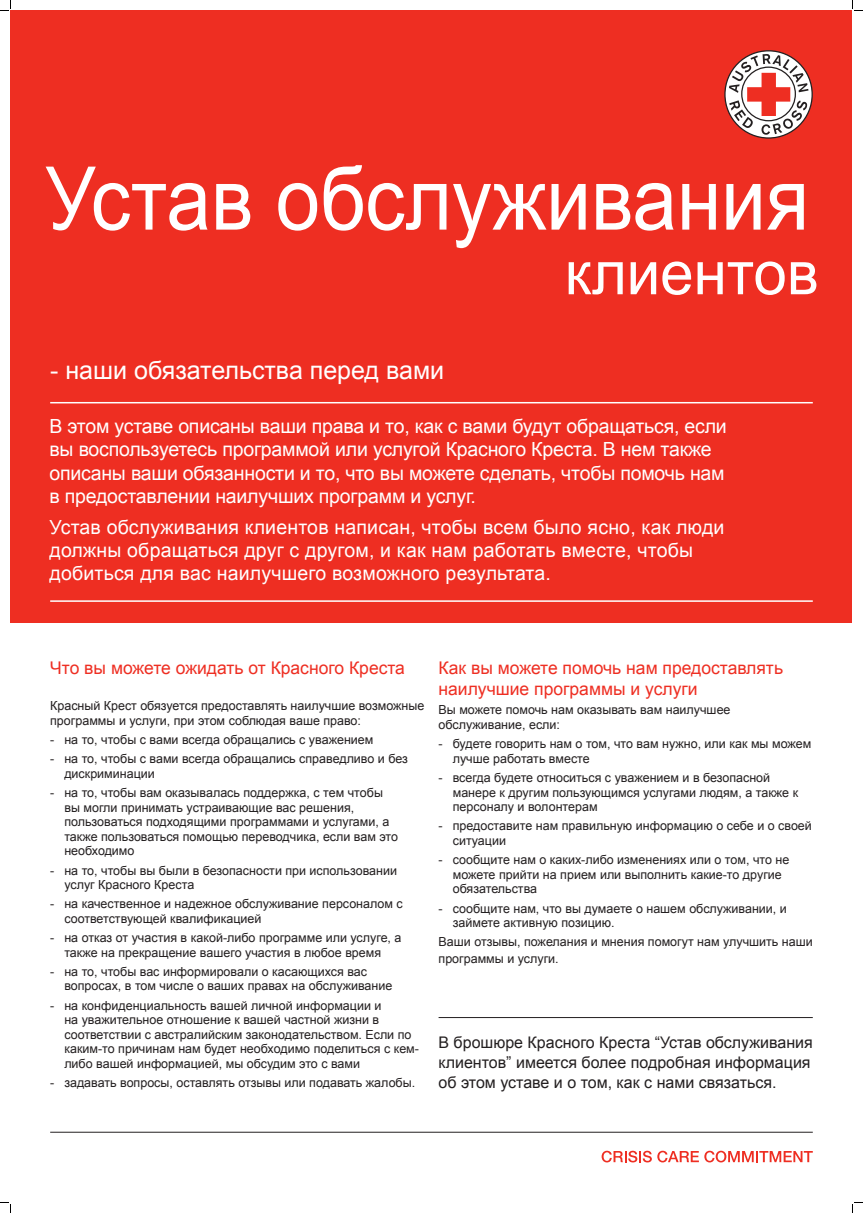
<style>
.page{position:relative;width:863px;height:1213px;background:#fff}
.page>*{position:absolute;margin:0;border:0;box-sizing:border-box;transform-origin:0 0}
.Heading{font:88px "Arial";color:#fff;scale:.91 1}
.Heading-2{font:61.8px "Arial";color:#fff}
.Heading-3{font:25px "Arial";color:#fff}
.Body{font:19.5px/23.4px "Arial";letter-spacing:-.01em;color:#fff}
.Body-2{font:19.5px/23.4px "Arial";letter-spacing:.01em;color:#fff}
.Body-3{font:17.5px/21px "Arial";color:#ee2e22}
.Body-4{font:16px/20px "Arial";color:#231f20}
.bullets{font:12.5px/14.5px "Arial";color:#231f20}
.Body-5{font:12.5px/14.5px "Arial";color:#231f20}
</style>
<div class="page">
<div style="left:10px;top:11px;width:842px;height:612px;background:#ee2e22"></div>
<hr style="left:50px;top:402px;width:763px;height:1px;background:#fff">
<hr style="left:50px;top:600px;width:763px;height:2px;background:#fff">
<hr style="left:439px;top:1017px;width:374px;height:1px;background:#231f20">
<hr style="left:50px;top:1132px;width:763px;height:1px;background:#231f20">
<svg style="left:725px;top:51px;width:87px;height:87px"></svg>
<svg style="left:729px;top:54px;width:79px;height:81px"></svg>
<svg style="left:602px;top:1151px;width:211px;height:11px"></svg>
<svg style="left:0;top:0;width:11px;height:11px"></svg>
<svg style="left:0;top:1202px;width:11px;height:11px"></svg>
<svg style="left:852px;top:0;width:11px;height:11px"></svg>
<svg style="left:852px;top:1202px;width:11px;height:11px"></svg>
<p class="Heading" style="left:45px;top:141px;width:841px">Устав обслуживания</p>
<p class="Heading-2" style="left:565px;top:232px;width:255px">клиентов</p>
<p class="Heading-3" style="left:50px;top:354px;width:395px">- наши обязательства перед вами</p>
<p class="Body" style="left:49px;top:415px;width:679px">В этом уставе описаны ваши права и то, как с вами будут обращаться, если вы воспользуетесь программой или услугой Красного Креста. В нем также описаны ваши обязанности и то, что вы можете сделать, чтобы помочь нам в предоставлении наилучших программ и услуг.</p>
<p class="Body-2" style="left:49px;top:515px;width:676px">Устав обслуживания клиентов написан, чтобы всем было ясно, как люди должны обращаться друг с другом, и как нам работать вместе, чтобы добиться для вас наилучшего возможного результата.</p>
<p class="Body-3" style="left:50px;top:658px;width:356px">Что вы можете ожидать от Красного Креста</p>
<p class="Body-5" style="left:50px;top:699px;width:376px">Красный Крест обязуется предоставлять наилучшие возможные программы и услуги, при этом соблюдая ваше право:</p>
<p class="bullets" style="left:50px;top:733px;width:325px">- на то, чтобы с вами всегда обращались с уважением</p>
<p class="bullets" style="left:64px;top:752px;width:345px;text-indent:-14px">- на то, чтобы с вами всегда обращались справедливо и без дискриминации</p>
<p class="bullets" style="left:64px;top:786px;width:335px;text-indent:-14px">- на то, чтобы вам оказывалась поддержка, с тем чтобы вы могли принимать устраивающие вас решения, пользоваться подходящими программами и услугами, а также пользоваться помощью переводчика, если вам это необходимо</p>
<p class="bullets" style="left:64px;top:863px;width:334px;text-indent:-14px">- на то, чтобы вы были в безопасности при использовании услуг Красного Креста</p>
<p class="bullets" style="left:64px;top:897px;width:340px;text-indent:-14px">- на качественное и надежное обслуживание персоналом с соответствующей квалификацией</p>
<p class="bullets" style="left:50px;top:931px;width:353px;text-align:center">- на отказ от участия в какой-либо программе или услуге, а также на прекращение вашего участия в любое время</p>
<p class="bullets" style="left:64px;top:964px;width:330px;text-indent:-14px">- на то, чтобы вас информировали о касающихся вас вопросах, в том числе о ваших правах на обслуживание</p>
<p class="bullets" style="left:64px;top:998px;width:356px;text-indent:-14px">- на конфиденциальность вашей личной информации и<br>на уважительное отношение к вашей частной жизни в соответствии с австралийским законодательством. Если по каким-то причинам нам будет необходимо поделиться с кем&shy;либо вашей информацией, мы обсудим это с вами</p>
<p class="bullets" style="left:50px;top:1076px;width:367px">- задавать вопросы, оставлять отзывы или подавать жалобы.</p>
<p class="Body-3" style="left:439px;top:658px;width:346px">Как вы можете помочь нам предоставлять наилучшие программы и услуги</p>
<p class="Body-5" style="left:439px;top:703px;width:293px">Вы можете помочь нам оказывать вам наилучшее обслуживание, если:</p>
<p class="bullets" style="left:453px;top:737px;width:360px;text-indent:-14px">- будете говорить нам о том, что вам нужно, или как мы можем лучше работать вместе</p>
<p class="bullets" style="left:453px;top:771px;width:347px;text-indent:-14px">- всегда будете относиться с уважением и в безопасной манере к другим пользующимся услугами людям, а также к персоналу и волонтерам</p>
<p class="bullets" style="left:453px;top:819px;width:361px;text-indent:-14px">- предоставите нам правильную информацию о себе и о своей ситуации</p>
<p class="bullets" style="left:453px;top:853px;width:338px;text-indent:-14px">- сообщите нам о каких-либо изменениях или о том, что не можете прийти на прием или выполнить какие-то другие обязательства</p>
<p class="bullets" style="left:453px;top:901px;width:336px;text-indent:-14px">- сообщите нам, что вы думаете о нашем обслуживании, и займете активную позицию.</p>
<p class="Body-5" style="left:439px;top:934px;width:376px;line-height:16.8px">Ваши отзывы, пожелания и мнения помогут нам улучшить наши программы и услуги.</p>
<p class="Body-4" style="left:439px;top:1033px;width:376px">В брошюре Красного Креста “Устав обслуживания клиентов” имеется более подробная информация об этом уставе и о том, как с нами связаться.</p>
</div>
